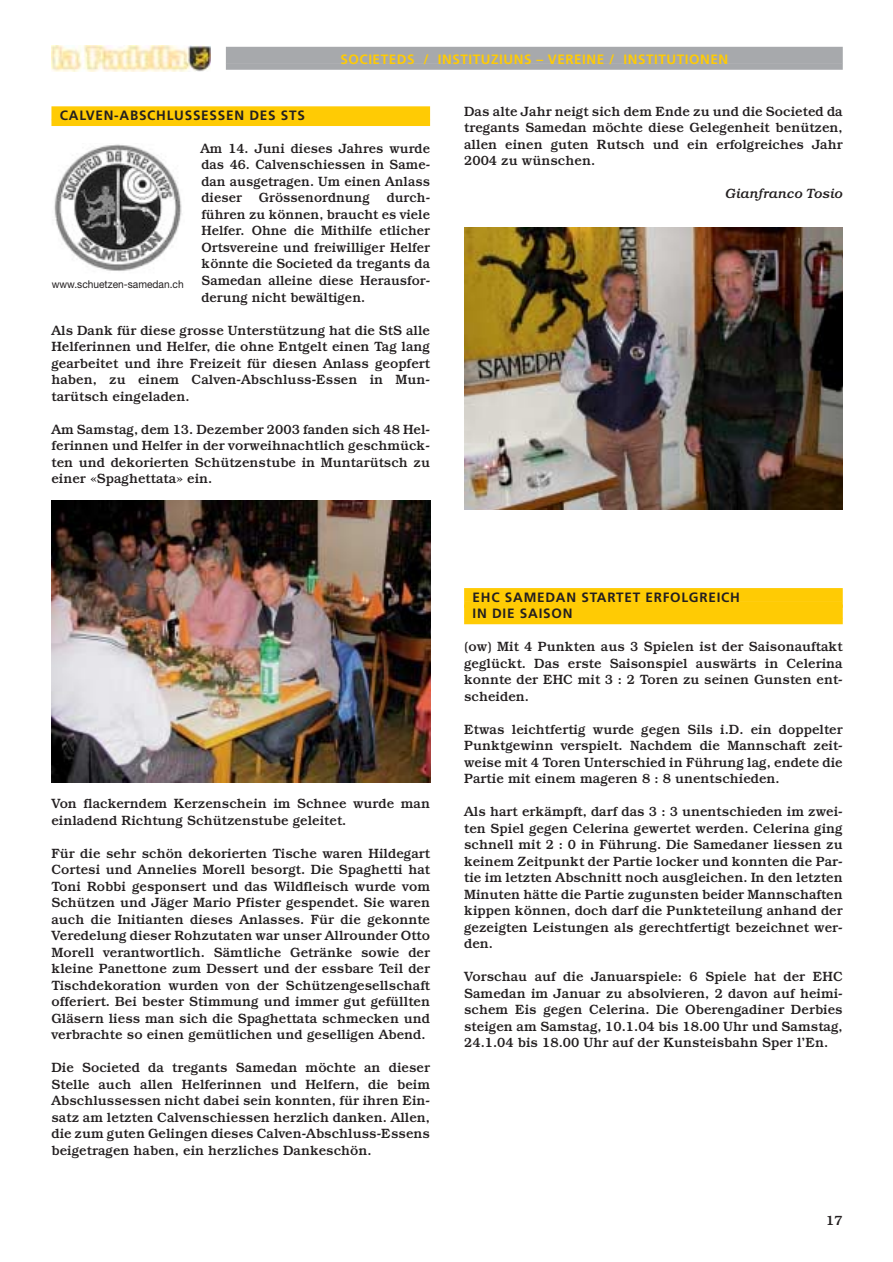
<style>
.page{position:relative;width:893px;height:1262px;background:#fff}
.page>*{position:absolute;margin:0;border:0;box-sizing:border-box;transform-origin:0 0}
.t1{font:500 13.5px/16.5px "Bookman";color:#231f20;text-align:justify}
.t2{font:700 13.5px/16.5px "Frutiger";letter-spacing:.055em;color:#231f20}
.t3{font:700 13.5px "Frutiger";letter-spacing:.04em;color:#ffcb04}
.t4{font:italic 500 13.5px "Bookman";color:#231f20}
.t5{font:10.8px "Helvetica Neue";color:#231f20;scale:.95 1}
</style>
<div class="page">
<div style="left:51px;top:106px;width:379px;height:14px;background:#ffcb04"></div>
<div style="left:51px;top:120px;width:379px;height:6px;background:#ffcb04"></div>
<div style="left:464px;top:588px;width:378px;height:14px;background:#ffcb04"></div>
<div style="left:464px;top:601px;width:378px;height:7px;background:#ffcb04"></div>
<div style="left:464px;top:604px;width:378px;height:14px;background:#ffcb04"></div>
<div style="left:464px;top:618px;width:378px;height:6px;background:#ffcb04"></div>
<img style="left:54px;top:144px;width:128px;height:127px">
<img style="left:52px;top:46px;width:159px;height:25px">
<div style="left:226px;top:47px;width:616px;height:17px;background:#a7a9ac"></div>
<div style="left:226px;top:63px;width:616px;height:7px;background:#a7a9ac"></div>
<img style="left:51px;top:500px;width:379px;height:282px">
<img style="left:464px;top:227px;width:378px;height:282px">
<p class="t3" style="left:340px;top:53px;width:389px">SOCIETEDS / INSTITUZIUNS – VEREINE / INSTITUTIONEN</p>
<p class="t2" style="left:60px;top:108px;width:246px">CALVEN-ABSCHLUSSESSEN DES STS</p>
<p class="t1" style="left:200px;top:141px;width:231px">Am 14. Juni dieses Jahres wurde das 46. Calvenschiessen in Same&shy;dan ausgetragen. Um einen Anlass dieser</p>
<p class="t1" style="left:259px;top:191px;width:112px">Grössenordnung</p>
<p class="t1" style="left:201px;top:191px;width:230px;text-indent:185px">durch&shy;führen zu können, braucht es viele Helfer. Ohne die Mithilfe etlicher Ortsvereine und freiwilliger Helfer könnte die Societed da tregants da Samedan alleine diese Herausfor&shy;derung nicht bewältigen.</p>
<p class="t1" style="left:51px;top:323px;width:380px">Als Dank für diese grosse Unterstützung hat die StS alle Helferinnen und Helfer, die ohne Entgelt einen Tag lang gearbeitet und ihre Freizeit für diesen Anlass geopfert haben, zu einem Calven-Abschluss-Essen in Mun&shy;tarütsch eingeladen.</p>
<p class="t1" style="left:51px;top:422px;width:380px">Am Samstag, dem 13. Dezember 2003 fanden sich 48 Hel&shy;ferinnen und Helfer in der vorweihnachtlich geschmück&shy;ten und dekorierten Schützenstube in Muntarütsch zu einer «Spaghettata» ein.</p>
<p class="t5" style="left:52px;top:280px;width:140px">www.schuetzen-samedan.ch</p>
<p class="t1" style="left:464px;top:104px;width:380px">Das alte Jahr neigt sich dem Ende zu und die Societed da tregants Samedan möchte diese Gelegenheit benützen, allen einen guten Rutsch und ein erfolgreiches Jahr 2004 zu wünschen.</p>
<p class="t4" style="left:725px;top:189px;width:119px">Gianfranco Tosio</p>
<p class="t1" style="left:51px;top:796px;width:380px">Von flackerndem Kerzenschein im Schnee wurde man einladend Richtung Schützenstube geleitet.</p>
<p class="t1" style="left:51px;top:846px;width:380px">Für die sehr schön dekorierten Tische waren Hildegart Cortesi und Annelies Morell besorgt. Die Spaghetti hat Toni Robbi gesponsert und das Wildfleisch wurde vom Schützen und Jäger Mario Pfister gespendet. Sie waren auch die Initianten dieses Anlasses. Für die gekonnte Veredelung dieser Rohzutaten war unser Allrounder Otto Morell verantwortlich. Sämtliche Getränke sowie der kleine Panettone zum Dessert und der essbare Teil der Tischdekoration wurden von der Schützengesellschaft offeriert. Bei bester Stimmung und immer gut gefüllten Gläsern liess man sich die Spaghettata schmecken und verbrachte so einen gemütlichen und geselligen Abend.</p>
<p class="t1" style="left:51px;top:1060px;width:380px">Die Societed da tregants Samedan möchte an dieser Stelle auch allen Helferinnen und Helfern, die beim Abschlussessen nicht dabei sein konnten, für ihren Ein&shy;satz am letzten Calvenschiessen herzlich danken. Allen, die zum guten Gelingen dieses Calven-Abschluss-Essens beigetragen haben, ein herzliches Dankeschön.</p>
<p class="t2" style="left:472px;top:590px;width:269px">EHC SAMEDAN STARTET ERFOLGREICH<br>IN DIE SAISON</p>
<p class="t1" style="left:464px;top:639px;width:380px">(ow) Mit 4 Punkten aus 3 Spielen ist der Saisonauftakt geglückt. Das erste Saisonspiel auswärts in Celerina konnte der EHC mit 3 : 2 Toren zu seinen Gunsten ent&shy;scheiden.</p>
<p class="t1" style="left:464px;top:722px;width:380px">Etwas leichtfertig wurde gegen Sils i.D. ein doppelter Punktgewinn verspielt. Nachdem die Mannschaft zeit&shy;weise mit 4 Toren Unterschied in Führung lag, endete die Partie mit einem mageren 8 : 8 unentschieden.</p>
<p class="t1" style="left:464px;top:804px;width:380px">Als hart erkämpft, darf das 3 : 3 unentschieden im zwei&shy;ten Spiel gegen Celerina gewertet werden. Celerina ging schnell mit 2 : 0 in Führung. Die Samedaner liessen zu keinem Zeitpunkt der Partie locker und konnten die Par&shy;tie im letzten Abschnitt noch ausgleichen. In den letzten Minuten hätte die Partie zugunsten beider Mannschaften kippen können, doch darf die Punkteteilung anhand der gezeigten Leistungen als gerechtfertigt bezeichnet wer&shy;den.</p>
<p class="t1" style="left:464px;top:969px;width:380px">Vorschau auf die Januarspiele: 6 Spiele hat der EHC Samedan im Januar zu absolvieren, 2 davon auf heimi&shy;schem Eis gegen Celerina. Die Oberengadiner Derbies steigen am Samstag, 10.1.04 bis 18.00 Uhr und Samstag, 24.1.04 bis 18.00 Uhr auf der Kunsteisbahn Sper l’En.</p>
<p class="t1" style="left:826px;top:1213px;width:18px">17</p>
</div>
